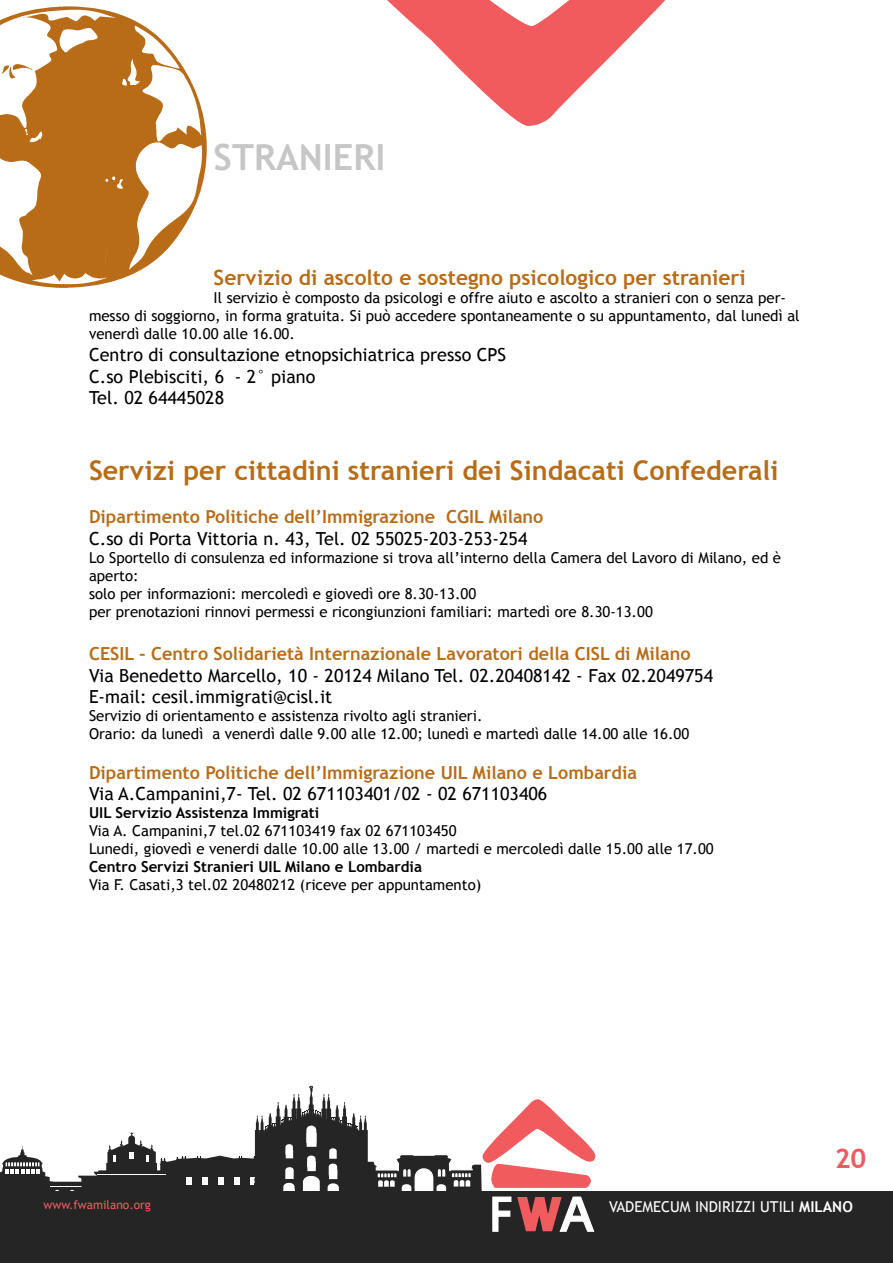
<style>
.page{position:relative;width:893px;height:1263px;background:#fff}
.page>*{position:absolute;margin:0;border:0;box-sizing:border-box;transform-origin:0 0}
.t1{font:700 36px "Trebuchet MS";color:#c7c6c7}
.t2{font:700 27px "Trebuchet MS";color:#b86c17}
.t3{font:700 27px "Trebuchet MS";color:#f15b5d}
.t4{font:700 21px "Trebuchet MS";color:#b86c17}
.t5{font:18px/21.6px "Trebuchet MS";color:#000}
.t6{font:700 18px "Trebuchet MS";color:#b86c17}
.t7{font:15px/18px "Trebuchet MS";color:#000}
.t8{font:700 15px "Trebuchet MS";color:#000}
.t9{font:15px "Trebuchet MS";color:#fff}
.t10{font:12px "Trebuchet MS";color:#f15b5d}
.s1{font-weight:700}
</style>
<div class="page">
<svg style="left:387px;top:0;width:279px;height:126px"></svg>
<div style="left:0;top:1192px;width:893px;height:71px;background:#252525"></div>
<svg style="left:0;top:1086px;width:595px;height:146px"></svg>
<svg style="left:0;top:6px;width:207px;height:282px;fill:#b86c17"></svg>
<h1 class="t1" style="left:214px;top:135px;width:173px">STRANIERI</h1>
<h3 class="t4" style="left:214px;top:265px;width:534px">Servizio di ascolto e sostegno psicologico per stranieri</h3>
<p class="t7" style="left:89px;top:289px;width:712px;text-indent:125px">Il servizio è composto da psicologi e offre aiuto e ascolto a stranieri con o senza per&shy;messo di soggiorno, in forma gratuita. Si può accedere spontaneamente o su appuntamento, dal lunedì al venerdì dalle 10.00 alle 16.00.</p>
<p class="t5" style="left:89px;top:344px;width:419px">Centro di consultazione etnopsichiatrica presso CPS<br>C.so Plebisciti, 6 - 2° piano<br>Tel. 02 64445028</p>
<h2 class="t2" style="left:89px;top:453px;width:691px">Servizi per cittadini stranieri dei Sindacati Confederali</h2>
<p class="t6" style="left:89px;top:505px;width:456px">Dipartimento Politiche dell’Immigrazione CGIL Milano</p>
<p class="t5" style="left:89px;top:528px;width:440px">C.so di Porta Vittoria n. 43, Tel. 02 55025-203-253-254</p>
<p class="t7" style="left:89px;top:549px;width:694px">Lo Sportello di consulenza ed informazione si trova all’interno della Camera del Lavoro di Milano, ed è aperto:<br>solo per informazioni: mercoledì e giovedì ore 8.30-13.00<br>per prenotazioni rinnovi permessi e ricongiunzioni familiari: martedì ore 8.30-13.00</p>
<p class="t6" style="left:89px;top:642px;width:603px">CESIL - Centro Solidarietà Internazionale Lavoratori della CISL di Milano</p>
<p class="t5" style="left:89px;top:664px;width:626px">Via Benedetto Marcello, 10 - 20124 Milano Tel. 02.20408142 - Fax 02.2049754<br>E-mail: cesil.immigrati@cisl.it</p>
<p class="t7" style="left:89px;top:707px;width:602px">Servizio di orientamento e assistenza rivolto agli stranieri.<br>Orario: da lunedì a venerdì dalle 9.00 alle 12.00; lunedì e martedì dalle 14.00 alle 16.00</p>
<p class="t6" style="left:89px;top:761px;width:550px">Dipartimento Politiche dell’Immigrazione UIL Milano e Lombardia</p>
<p class="t5" style="left:89px;top:783px;width:460px">Via A.Campanini,7- Tel. 02 671103401/02 - 02 671103406</p>
<p class="t8" style="left:89px;top:804px;width:232px">UIL Servizio Assistenza Immigrati</p>
<p class="t7" style="left:89px;top:822px;width:626px">Via A. Campanini,7 tel.02 671103419 fax 02 671103450<br>Lunedi, giovedì e venerdi dalle 10.00 alle 13.00 / martedi e mercoledì dalle 15.00 alle 17.00</p>
<p class="t8" style="left:89px;top:858px;width:335px">Centro Servizi Stranieri UIL Milano e Lombardia</p>
<p class="t7" style="left:89px;top:876px;width:394px">Via F. Casati,3 tel.02 20480212 (riceve per appuntamento)</p>
<h2 class="t3" style="left:835px;top:1141px;width:33px">20</h2>
<p class="t10" style="left:44px;top:1198px;width:109px">www.fwamilano.org</p>
<p class="t9" style="left:609px;top:1198px;width:245px">VADEMECUM INDIRIZZI UTILI <span class="s1">MILANO</span></p>
</div>
